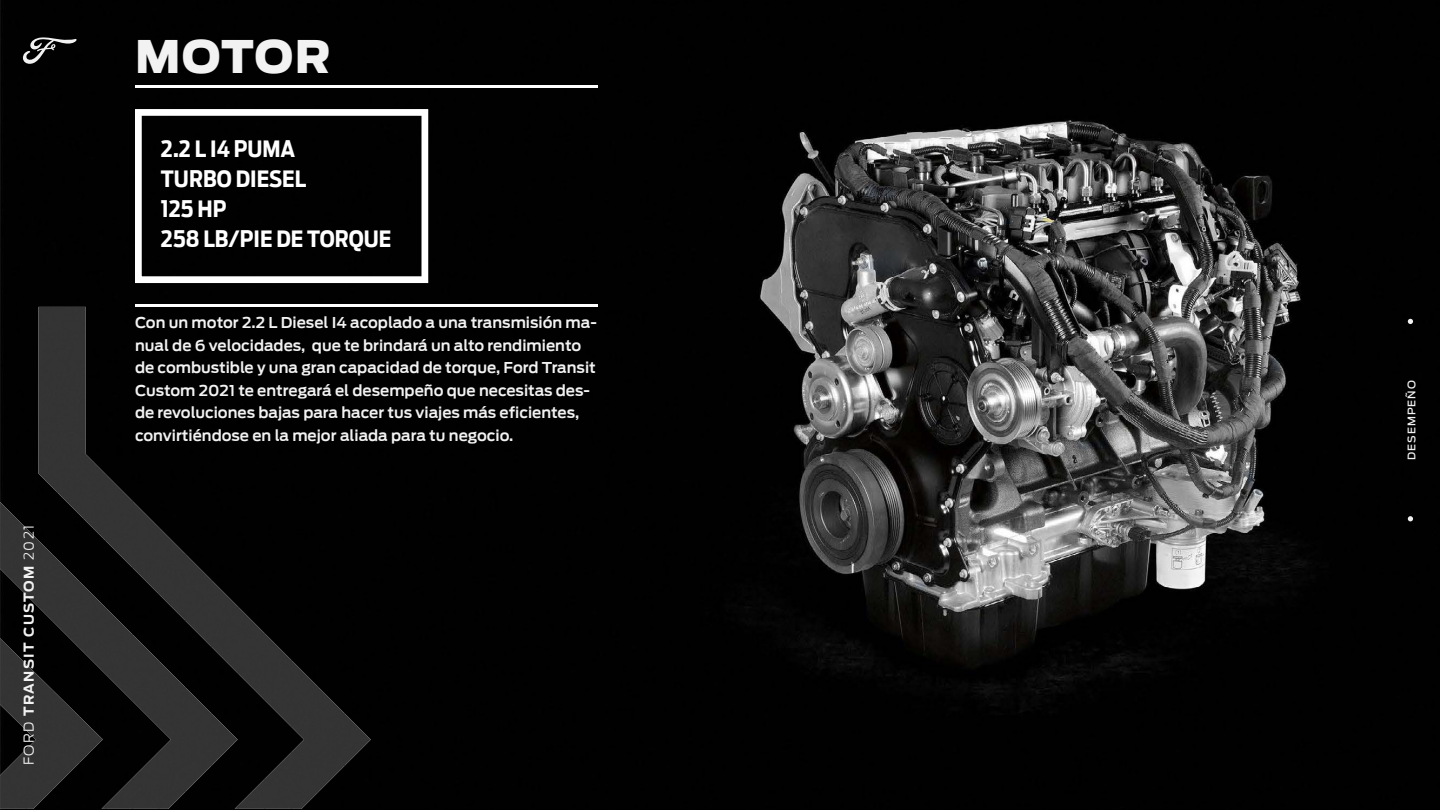
<style>
.page{position:relative;width:1440px;height:810px;background:#fff}
.page>*{position:absolute;margin:0;border:0;box-sizing:border-box;transform-origin:0 0}
.t1{font:45px "Ford Antenna Black";letter-spacing:.025em;color:#f2f2f2}
.t2{font:22.5px/30px "Ford Antenna Cond Bold";color:#fff}
.t3{font:15px/22.5px "Ford Antenna Semibold";color:#f2f2f2}
.t4{font:13.5px "Ford Antenna Bold";letter-spacing:.1em;color:#f2f2f2}
.t5{font:10.5px "Ford Antenna Medium";letter-spacing:.1em;color:#f2f2f2}
.s1{font-family:"Ford Antenna Light"}
</style>
<div class="page">
<img style="left:0;top:0;width:1440px;height:810px">
<img style="left:39px;top:307px;width:67px;height:185px">
<img style="left:105px;top:474px;width:28px;height:94px">
<img style="left:0;top:502px;width:27px;height:93px">
<img style="left:56px;top:492px;width:50px;height:27px">
<img style="left:132px;top:500px;width:27px;height:95px">
<img style="left:26px;top:528px;width:27px;height:94px">
<img style="left:82px;top:518px;width:24px;height:24px">
<img style="left:159px;top:527px;width:27px;height:94px">
<img style="left:52px;top:554px;width:28px;height:94px">
<img style="left:185px;top:554px;width:27px;height:94px">
<img style="left:79px;top:581px;width:27px;height:94px">
<img style="left:211px;top:580px;width:28px;height:94px">
<img style="left:105px;top:607px;width:28px;height:95px">
<img style="left:238px;top:606px;width:27px;height:95px">
<img style="left:0;top:638px;width:27px;height:171px">
<img style="left:132px;top:634px;width:27px;height:175px">
<img style="left:264px;top:633px;width:28px;height:176px">
<img style="left:26px;top:664px;width:27px;height:145px">
<img style="left:159px;top:660px;width:27px;height:149px">
<img style="left:291px;top:660px;width:27px;height:149px">
<img style="left:52px;top:690px;width:28px;height:100px">
<img style="left:185px;top:687px;width:27px;height:105px">
<img style="left:317px;top:686px;width:28px;height:107px">
<img style="left:79px;top:716px;width:27px;height:93px">
<img style="left:211px;top:713px;width:28px;height:96px">
<img style="left:344px;top:713px;width:27px;height:53px">
<img style="left:105px;top:778px;width:28px;height:31px">
<img style="left:238px;top:778px;width:27px;height:31px">
<svg style="left:135px;top:109px;width:293px;height:174px;background:#1f1f1f"></svg>
<hr style="left:135px;top:304px;width:463px;height:3px;background:#fff">
<hr style="left:135px;top:85px;width:463px;height:3px;background:#fff">
<svg style="left:1408px;top:319px;width:5px;height:5px"></svg>
<svg style="left:1408px;top:516px;width:5px;height:5px"></svg>
<svg style="left:23px;top:37px;width:54px;height:27px"></svg>
<p class="t4" style="left:17px;top:765px;width:242px;rotate:-90deg"><span class="s1">FORD</span> TRANSIT CUSTOM <span class="s1">2021</span></p>
<h1 class="t1" style="left:135px;top:15px;width:197px">MOTOR</h1>
<h2 class="t2" style="left:161px;top:131px;width:232px">2.2 L I4 PUMA<br>TURBO DIESEL<br>125 HP<br>258 LB/PIE DE TORQUE</h2>
<p class="t3" style="left:135px;top:310px;width:464px">Con un motor 2.2 L Diesel I4 acoplado a una transmisión ma&shy;nual de 6 velocidades, que te brindará un alto rendimiento de combustible y una gran capacidad de torque, Ford Transit Custom 2021 te entregará el desempeño que necesitas des&shy;de revoluciones bajas para hacer tus viajes más eficientes, convirtiéndose en la mejor aliada para tu negocio.</p>
<p class="t5" style="left:1402px;top:460px;width:81px;rotate:-90deg">DESEMPEÑO</p>
</div>
